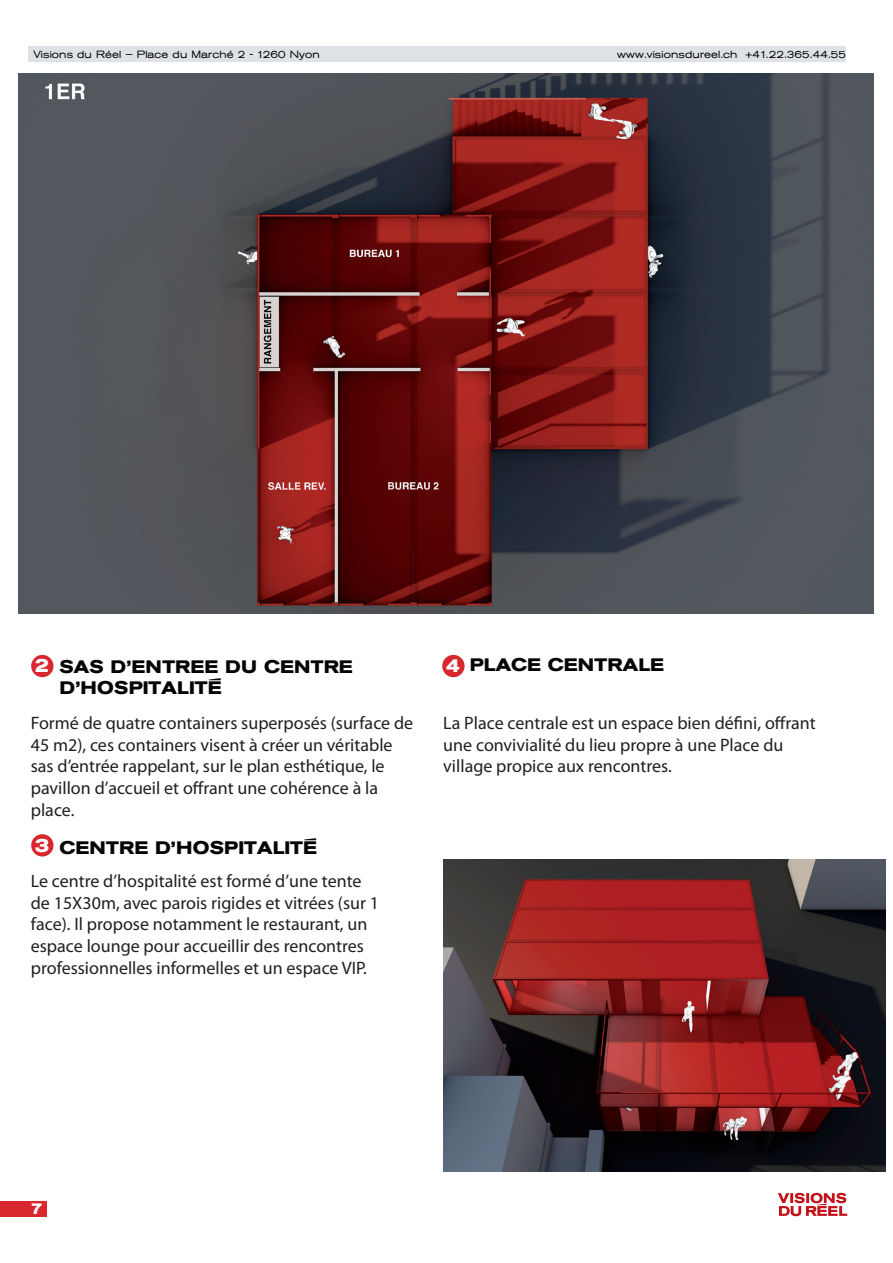
<style>
.page{position:relative;width:893px;height:1263px;background:#fff}
.page>*{position:absolute;margin:0;border:0;box-sizing:border-box;transform-origin:0 0}
.t1{font:18px/21.6px "Myriad Pro";color:#231f20}
.t2{font:700 expanded 18px "VDR";letter-spacing:-.01em;color:#040503}
.t3{font:700 expanded 18px "VDR";color:#fff}
.t4{font:700 expanded 15px "VDR";color:#fff}
.t5{font:300 expanded 10.5px "VDR";color:#040503}
</style>
<div class="page">
<div style="left:29px;top:47px;width:817px;height:15px;background:#dee1e5"></div>
<svg style="left:778px;top:1193px;width:69px;height:23px"></svg>
<div style="left:0;top:1201px;width:47px;height:15px;background:#d9272f"></div>
<div style="left:31px;top:655px;width:23px;height:22px;background:#d9272f;border-radius:50%"></div>
<div style="left:31px;top:834px;width:23px;height:22px;background:#d9272f;border-radius:50%"></div>
<div style="left:442px;top:655px;width:23px;height:22px;background:#d9272f;border-radius:50%"></div>
<img style="left:443px;top:859px;width:442px;height:313px">
<img style="left:18px;top:73px;width:855px;height:540px">
<p class="t5" style="left:33px;top:49px;width:288px">Visions du Réel – Place du Marché 2 - 1260 Nyon</p>
<p class="t5" style="left:617px;top:49px;width:231px">www.visionsdureel.ch +41.22.365.44.55</p>
<p class="t3" style="left:35px;top:656px;width:16px">2</p>
<p class="t2" style="left:60px;top:656px;width:16px">SAS</p>
<p class="t2" style="left:111px;top:656px;width:37px">D’ENT</p>
<p class="t2" style="left:175px;top:656px;width:66px">REE DU</p>
<p class="t2" style="left:264px;top:656px;width:16px">CENT</p>
<p class="t2" style="left:324px;top:656px;width:29px">RE</p>
<p class="t2" style="left:60px;top:678px;width:96px">D’HOSPITALITÉ</p>
<p class="t3" style="left:446px;top:656px;width:16px">4</p>
<p class="t2" style="left:470px;top:655px;width:29px">PLACE</p>
<p class="t2" style="left:548px;top:655px;width:16px">CENT</p>
<p class="t2" style="left:608px;top:655px;width:30px">RALE</p>
<p class="t1" style="left:31px;top:712px;width:384px">Formé de quatre containers superposés (surface de 45 m2), ces containers visent à créer un véritable sas d’entrée rappelant, sur le plan esthétique, le pavillon d’accueil et offrant une cohérence à la place.</p>
<p class="t2" style="left:60px;top:837px;width:16px">CENT</p>
<p class="t2" style="left:119px;top:837px;width:132px">RE D’HOSPITALITÉ</p>
<p class="t1" style="left:31px;top:870px;width:350px">Le centre d’hospitalité est formé d’une tente de 15X30m, avec parois rigides et vitrées (sur 1 face). Il propose notamment le restaurant, un espace lounge pour accueillir des rencontres professionnelles informelles et un espace VIP.</p>
<p class="t3" style="left:35px;top:835px;width:16px">3</p>
<p class="t1" style="left:443px;top:712px;width:374px">La Place centrale est un espace bien défini, offrant une convivialité du lieu propre à une Place du village propice aux rencontres.</p>
<p class="t4" style="left:31px;top:1200px;width:14px">7</p>
</div>
